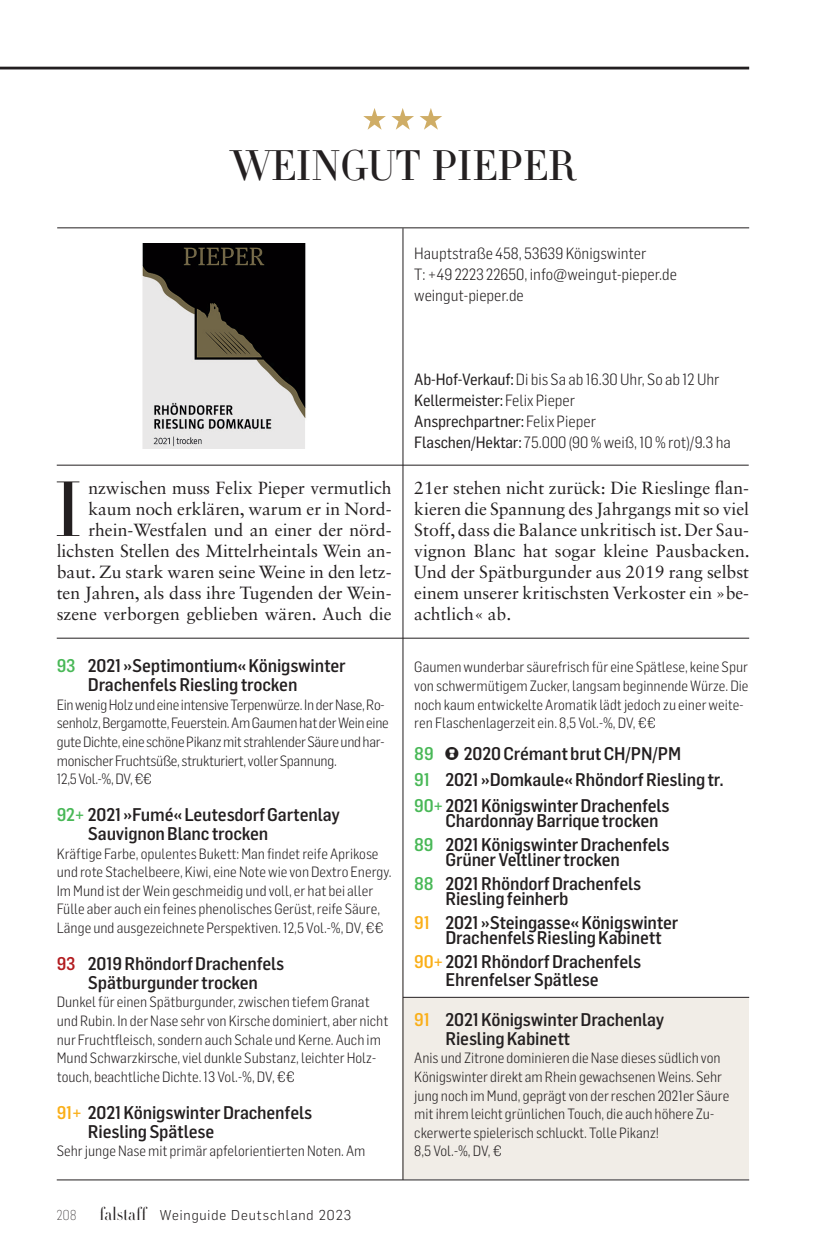
<style>
.page{position:relative;width:840px;height:1248px;background:#fff}
.page>*{position:absolute;margin:0;border:0;box-sizing:border-box;transform-origin:0 0}
.t1{font:300 76.8px "HTF Didot L24";color:#231f20}
.t2{font:300 42px "HTF Didot L11";letter-spacing:-.01em;color:#231f20}
.t3{font:500 18px/18.6px "Flama Semicondensed";letter-spacing:-.01em;color:#231f20}
.t4{font:500 18px "Flama Semicondensed";color:#49b857}
.t5{font:17.6px/21px "Sabon LT Std";color:#231f20;text-align:right}
.t6{font:300 16px/21px "Flama Semicondensed";color:#231f20}
.t7{font:16px/21px "Flama Semicondensed Basic";letter-spacing:-.01em;color:#231f20}
.t8{font:300 14.6px/18.6px "Flama Semicondensed";color:#231f20}
.t9{font:300 14.6px/18.6px "Flama Semicondensed";letter-spacing:-.02em;color:#231f20}
.t10{font:300 14px "Flama";letter-spacing:.07em;color:#231f20}
.t11{font:200 14px "Flama Semicondensed";color:#231f20}
.s1{font-family:"Flama Semicondensed Basic";font-weight:400}
.s2{font-family:"Flama Semicondensed";font-weight:300}
.s3{color:#49b857}
.s4{color:#b21b1f}
.s5{color:#faaf18}
.s6{font-family:"HTF Didot L96";font-size:18px}
</style>
<div class="page">
<div style="left:402px;top:960px;width:346px;height:219px;background:#f1ede7"></div>
<img style="left:142px;top:244px;width:164px;height:204px">
<div style="left:403px;top:911px;width:345px;height:86px;background:#fff"></div>
<hr style="left:403px;top:996px;width:345px;height:1px;background:#231f20">
<hr style="left:57px;top:227px;width:691px;height:1px;background:#231f20">
<hr style="left:57px;top:464px;width:691px;height:1px;background:#231f20">
<hr style="left:57px;top:637px;width:691px;height:1px;background:#231f20">
<hr style="left:402px;top:228px;width:1px;height:951px;background:#231f20">
<hr style="left:57px;top:1179px;width:691px;height:1px;background:#231f20">
<hr style="left:0;top:67px;width:748px;height:2px;background:#231f20">
<h2 class="t2" style="left:230px;top:135px;width:346px">WEINGUT PIEPER</h2>
<p class="t6" style="left:414px;top:242px;width:264px">Hauptstraße 458, 53639 Königswinter<br>T: +49 2223 22650, info@weingut-pieper.de weingut-pieper.de</p>
<p class="t6" style="left:414px;top:368px;width:306px"><span class="s1">Ab-Hof-Verkauf:</span> Di bis Sa ab 16.30 Uhr, So ab 12 Uhr</p>
<p class="t7" style="left:414px;top:389px;width:183px">Kellermeister: <span class="s2">Felix Pieper<br></span>Ansprechpartner: <span class="s2">Felix Pieper</span></p>
<p class="t6" style="left:414px;top:431px;width:318px"><span class="s1">Flaschen/Hektar:</span> 75.000 (90 % weiß, 10 % rot)/9.3 ha</p>
<p class="t5" style="left:57px;top:477px;width:336px">nzwischen muss Felix Pieper vermutlich kaum noch erklären, warum er in Nord&shy;rhein-Westfalen und an einer der nörd&shy;lichsten Stellen des Mittelrheintals Wein an&shy;baut. Zu stark waren seine Weine in den letz&shy;ten Jahren, als dass ihre Tugenden der Wein&shy;szene verborgen geblieben wären. Auch die</p>
<p class="t5" style="left:414px;top:477px;width:337px;text-align:justify">21er stehen nicht zurück: Die Rieslinge flan&shy;kieren die Spannung des Jahrgangs mit so viel Stoff, dass die Balance unkritisch ist. Der Sau&shy;vignon Blanc hat sogar kleine Pausbacken.<br>Und der Spätburgunder aus 2019 rang selbst einem unserer kritischsten Verkoster ein »be&shy;achtlich« ab.</p>
<h1 class="t1" style="left:54px;top:454px;width:30px">I</h1>
<p class="t3" style="left:88px;top:656px;width:259px;text-indent:-31px"><span class="s3">93</span> 2021 »Septimontium« Königswinter<br>Drachenfels Riesling trocken</p>
<p class="t9" style="left:57px;top:694px;width:333px">Ein wenig Holz und eine intensive Terpenwürze. In der Nase, Ro&shy;senholz, Bergamotte, Feuerstein. Am Gaumen hat der Wein eine gute Dichte, eine schöne Pikanz mit strahlender Säure und har&shy;monischer Fruchtsüße, strukturiert, voller Spannung.<br>12,5 Vol.-%, DV, €€</p>
<p class="t3" style="left:88px;top:804px;width:253px;text-indent:-31px"><span class="s3">92+</span> 2021 »Fumé« Leutesdorf Gartenlay<br>Sauvignon Blanc trocken</p>
<p class="t8" style="left:57px;top:843px;width:336px">Kräftige Farbe, opulentes Bukett: Man findet reife Aprikose und rote Stachelbeere, Kiwi, eine Note wie von Dextro Energy.<br>Im Mund ist der Wein geschmeidig und voll, er hat bei aller Fülle aber auch ein feines phenolisches Gerüst, reife Säure, Länge und ausgezeichnete Perspektiven. 12,5 Vol.-%, DV, €€</p>
<p class="t3" style="left:57px;top:953px;width:229px;text-align:center"><span class="s4">93</span> 2019 Rhöndorf Drachenfels<br>Spätburgunder trocken</p>
<p class="t8" style="left:57px;top:992px;width:333px">Dunkel für einen Spätburgunder, zwischen tiefem Granat und Rubin. In der Nase sehr von Kirsche dominiert, aber nicht nur Fruchtfleisch, sondern auch Schale und Kerne. Auch im Mund Schwarzkirsche, viel dunkle Substanz, leichter Holz&shy;touch, beachtliche Dichte. 13 Vol.-%, DV, €€</p>
<p class="t3" style="left:88px;top:1102px;width:225px;text-indent:-31px"><span class="s5">91+</span> 2021 Königswinter Drachenfels<br>Riesling Spätlese</p>
<p class="t8" style="left:57px;top:1141px;width:310px">Sehr junge Nase mit primär apfelorientierten Noten. Am</p>
<p class="t11" style="left:57px;top:1205px;width:21px">208</p>
<p class="t10" style="left:99px;top:1204px;width:253px"><span class="s6">falstaff</span> Weinguide Deutschland 2023</p>
<p class="t8" style="left:414px;top:657px;width:335px">Gaumen wunderbar säurefrisch für eine Spätlese, keine Spur von schwermütigem Zucker, langsam beginnende Würze. Die noch kaum entwickelte Aromatik lädt jedoch zu einer weite&shy;ren Flaschenlagerzeit ein. 8,5 Vol.-%, DV, €€</p>
<p class="t4" style="left:414px;top:741px;width:21px">89</p>
<p class="t3" style="left:414px;top:739px;width:311px;line-height:26px;text-indent:50px">2020 Crémant brut CH/PN/PM<br><span class="s3">91</span> 2021 »Domkaule« Rhöndorf Riesling tr.<br><span class="s3">90+</span>2021 Königswinter Drachenfels</p>
<p class="t3" style="left:414px;top:807px;width:257px;line-height:24px;text-indent:31px">Chardonnay Barrique trocken<br><span class="s3">89</span> 2021 Königswinter Drachenfels</p>
<p class="t3" style="left:414px;top:846px;width:228px;line-height:24px;text-align:center">Grüner Veltliner trocken<br><span class="s3">88</span> 2021 Rhöndorf Drachenfels</p>
<p class="t3" style="left:414px;top:885px;width:265px;line-height:24px;text-indent:31px">Riesling feinherb<br><span class="s5">91</span> 2021 »Steingasse« Königswinter</p>
<p class="t3" style="left:414px;top:924px;width:249px;line-height:24px;text-indent:31px">Drachenfels Riesling Kabinett<br><span class="s5">90+</span>2021 Rhöndorf Drachenfels</p>
<p class="t3" style="left:445px;top:969px;width:154px">Ehrenfelser Spätlese</p>
<p class="t3" style="left:445px;top:1009px;width:220px;text-indent:-31px"><span class="s5">91</span> 2021 Königswinter Drachenlay<br>Riesling Kabinett</p>
<p class="t8" style="left:414px;top:1048px;width:316px">Anis und Zitrone dominieren die Nase dieses südlich von Königswinter direkt am Rhein gewachsenen Weins. Sehr jung noch im Mund, geprägt von der reschen 2021er Säure mit ihrem leicht grünlichen Touch, die auch höhere Zu&shy;ckerwerte spielerisch schluckt. Tolle Pikanz!<br>8,5 Vol.-%, DV, €</p>
</div>
